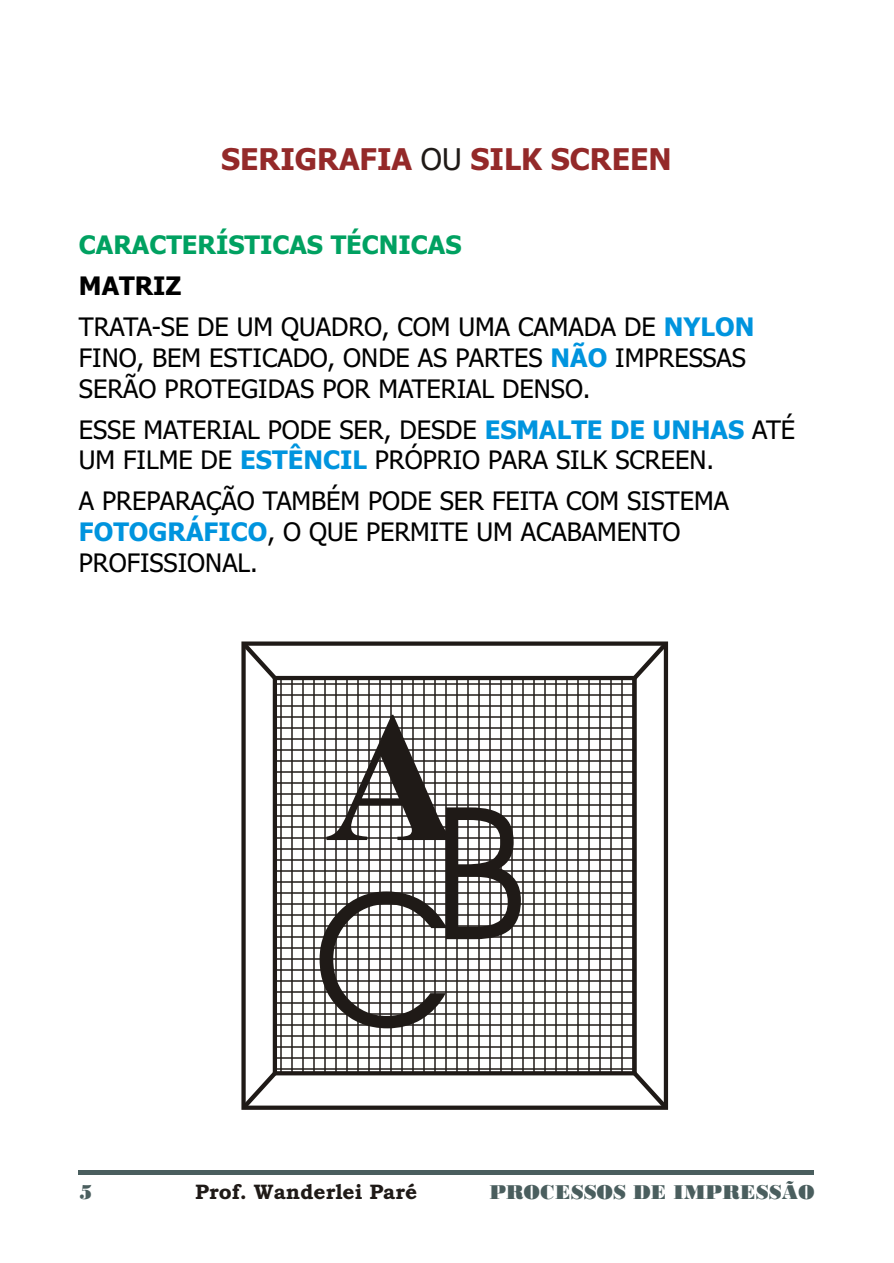
<style>
.page{position:relative;width:894px;height:1263px;background:#fff}
.page>*{position:absolute;margin:0;border:0;box-sizing:border-box;transform-origin:0 0}
.t1{font:185.25px "Avant Garde Bk BT";color:#1f1a17}
.t2{font:700 185.25px "Times New Roman";color:#1f1a17}
.t3{font:700 30px "Tahoma";color:#942929}
.t4{font:25.5px/30.8px "Tahoma";color:#000}
.t5{font:700 25.5px "Tahoma";color:#00a161}
.t6{font:900 21px "Bodoni";color:#4a5e5e}
.t7{font:21px "Bookman Old Style";color:#1f1a17}
.s1{font-weight:400;color:#1f1a17}
.s2{font-weight:700}
.s3{font-weight:700;color:#0094de}
</style>
<div class="page">
<div style="left:79px;top:1170px;width:735px;height:5px;background:#4a5e5e"></div>
<svg style="left:278px;top:681px;width:354px;height:389px"></svg>
<div style="left:241px;top:641px;width:427px;height:469px;border:4px solid #1f1a17"></div>
<div style="left:273px;top:676px;width:364px;height:399px;border:4px solid #1f1a17"></div>
<svg style="left:242px;top:642px;width:35px;height:37px"></svg>
<svg style="left:633px;top:642px;width:35px;height:37px"></svg>
<svg style="left:633px;top:1072px;width:35px;height:37px"></svg>
<svg style="left:242px;top:1072px;width:35px;height:37px"></svg>
<p class="t3" style="left:221px;top:147px;width:452px">SERIGRAFIA <span class="s1">OU</span> SILK SCREEN</p>
<p class="t5" style="left:79px;top:235px;width:384px">CARACTERÍSTICAS TÉCNICAS</p>
<p class="t4" style="left:79px;top:268px;width:677px;line-height:41px"><span class="s2">MATRIZ<br></span>TRATA-SE DE UM QUADRO, COM UMA CAMADA DE <span class="s3">NYLON</span></p>
<p class="t4" style="left:79px;top:345px;width:669px">FINO, BEM ESTICADO, ONDE AS PARTES <span class="s3">NÃO</span> IMPRESSAS<br>SERÃO PROTEGIDAS POR MATERIAL DENSO.</p>
<p class="t4" style="left:79px;top:416px;width:718px">ESSE MATERIAL PODE SER, DESDE <span class="s3">ESMALTE DE UNHAS</span> ATÉ<br>UM FILME DE <span class="s3">ESTÊNCIL</span> PRÓPRIO PARA SILK SCREEN.</p>
<p class="t4" style="left:79px;top:488px;width:652px">A PREPARAÇÃO TAMBÉM PODE SER FEITA COM SISTEMA<br><span class="s3">FOTOGRÁFICO</span>, O QUE PERMITE UM ACABAMENTO<br>PROFISSIONAL.</p>
<p class="t6" style="left:79px;top:1185px;width:15px">5</p>
<h1 class="t2" style="left:325px;top:715px;width:135px">A</h1>
<h1 class="t1" style="left:434px;top:798px;width:96px">B</h1>
<h1 class="t1" style="left:314px;top:885px;width:141px">C</h1>
<p class="t7" style="left:195px;top:1184px;width:224px">Prof. Wanderlei Paré</p>
<p class="t6" style="left:489px;top:1185px;width:327px">PROCESSOS DE IMPRESSÃO</p>
</div>
